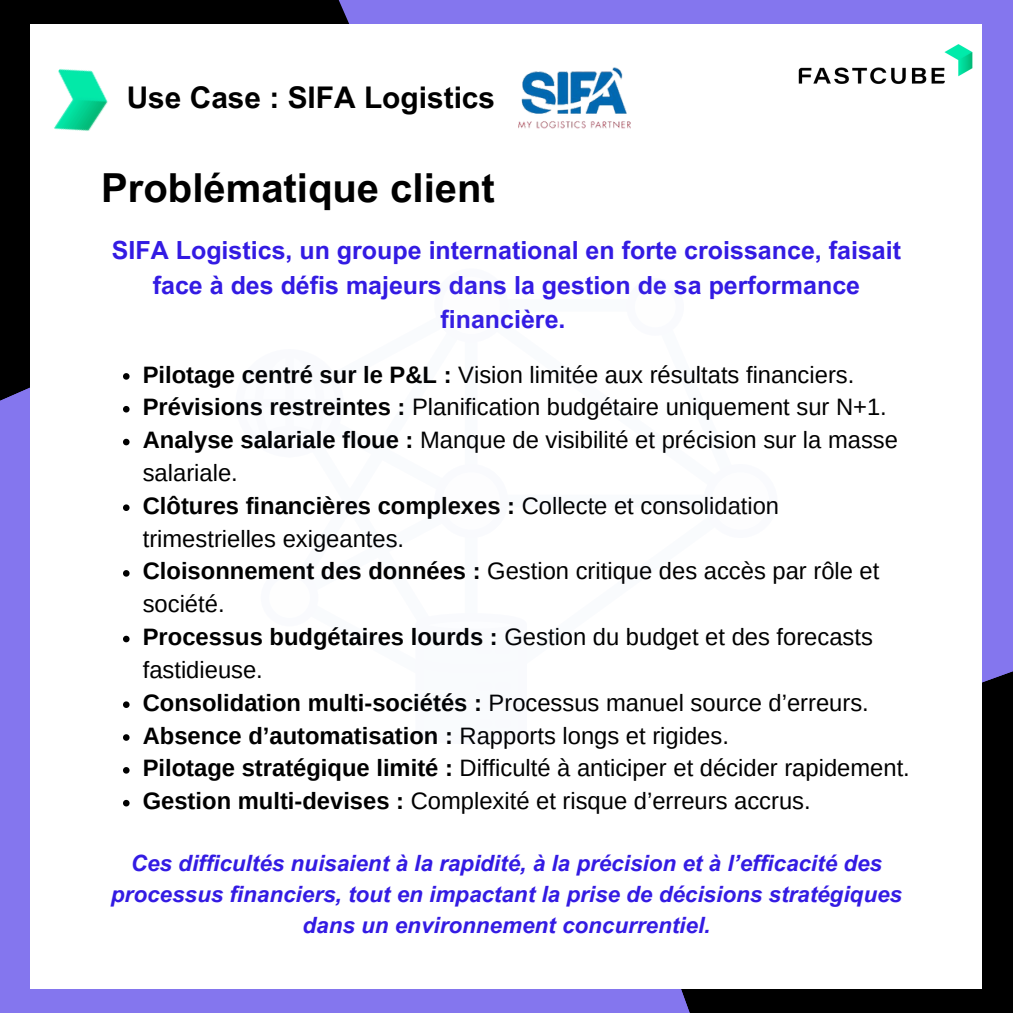
<style>
.page{position:relative;width:1013px;height:1013px;background:#fff}
.page>*{position:absolute;margin:0;border:0;box-sizing:border-box;transform-origin:0 0}
.t1{font:700 40px "Arial MT Pro";color:#000}
.t2{font:700 29.88px "Arial MT Pro";color:#000}
.t3{font:700 25px/34.8px "Arial MT Pro";color:#331be3;text-align:center}
.t4{font:23.75px/32.8px "Arimo";color:#000}
.t5{font:700 23.75px "Arimo";color:#000}
.t6{font:italic 700 22.5px/31px "Arial MT Pro";color:#331be3;text-align:center}
.s1{font-weight:700}
.s2{font-weight:400}
</style>
<div class="page">
<div style="left:0;top:0;width:1012px;height:1012px;background:#8476ee"></div>
<div style="left:0;top:0;width:350px;height:406px;background:#000"></div>
<svg style="left:617px;top:671px;width:395px;height:341px;background:#110f1a"></svg>
<div style="left:31px;top:24px;width:951px;height:964px;background:#fff"></div>
<img style="left:798px;top:44px;width:175px;height:40px">
<img style="left:54px;top:69px;width:54px;height:62px">
<img style="left:518px;top:67px;width:112px;height:62px">
<svg style="left:123px;top:373px;width:6px;height:7px"></svg>
<svg style="left:123px;top:406px;width:6px;height:6px"></svg>
<svg style="left:123px;top:439px;width:6px;height:6px"></svg>
<svg style="left:123px;top:504px;width:6px;height:7px"></svg>
<svg style="left:123px;top:570px;width:6px;height:6px"></svg>
<svg style="left:123px;top:635px;width:6px;height:7px"></svg>
<svg style="left:123px;top:701px;width:6px;height:7px"></svg>
<svg style="left:123px;top:734px;width:6px;height:6px"></svg>
<svg style="left:123px;top:767px;width:6px;height:6px"></svg>
<svg style="left:123px;top:800px;width:6px;height:6px"></svg>
<p class="t2" style="left:127px;top:86px;width:370px">Use Case : SIFA Logistics</p>
<p class="t1" style="left:101px;top:173px;width:395px">Problématique client</p>
<p class="t3" style="left:112px;top:236px;width:790px">SIFA Logistics, un groupe international en forte croissance, faisait face à des défis majeurs dans la gestion de sa performance financière.</p>
<p class="t4" style="left:143px;top:358px;width:713px"><span class="s1">Pilotage centré sur le P&amp;L :</span> Vision limitée aux résultats financiers.</p>
<h2 class="t4" style="left:143px;top:391px;width:745px"><span class="s1">Prévisions restreintes :</span> Planification budgétaire uniquement sur N+1.</h2>
<p class="t4" style="left:143px;top:423px;width:756px"><span class="s1">Analyse salariale floue :</span> Manque de visibilité et précision sur la masse salariale.</p>
<h1 class="t4" style="left:143px;top:489px;width:638px"><span class="s1">Clôtures financières complexes :</span> Collecte et consolidation trimestrielles exigeantes.</h1>
<h3 class="t4" style="left:143px;top:555px;width:738px"><span class="s1">Cloisonnement des données :</span> Gestion critique des accès par rôle et société.</h3>
<p class="t4" style="left:143px;top:620px;width:731px"><span class="s1">Processus budgétaires lourds :</span> Gestion du budget et des forecasts fastidieuse.</p>
<p class="t4" style="left:143px;top:686px;width:727px"><span class="s1">Consolidation multi-sociétés :</span> Processus manuel source d’erreurs.</p>
<p class="t5" style="left:143px;top:722px;width:587px">Absence d’automatisation : <span class="s2">Rapports longs et rigides.</span></p>
<p class="t4" style="left:143px;top:751px;width:768px"><span class="s1">Pilotage stratégique limité :</span> Difficulté à anticiper et décider rapidement.</p>
<p class="t4" style="left:143px;top:784px;width:669px"><span class="s1">Gestion multi-devises :</span> Complexité et risque d’erreurs accrus.</p>
<p class="t6" style="left:111px;top:850px;width:792px">Ces difficultés nuisaient à la rapidité, à la précision et à l’efficacité des processus financiers, tout en impactant la prise de décisions stratégiques dans un environnement concurrentiel.</p>
</div>
